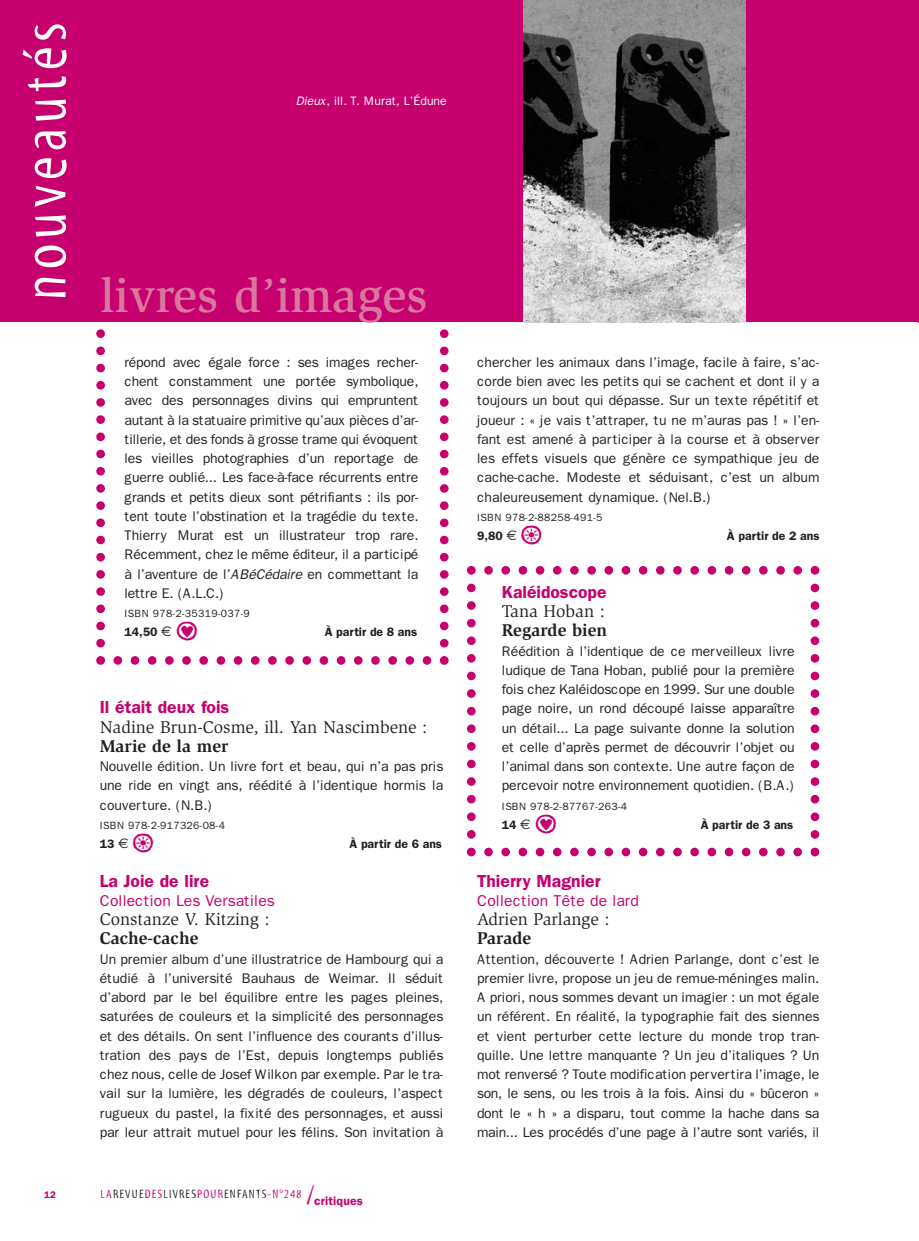
<style>
.page{position:relative;width:919px;height:1241px;background:#fff}
.page>*{position:absolute;margin:0;border:0;box-sizing:border-box;transform-origin:0 0}
.t1{font:63px "Myriad Tilt";letter-spacing:.08em;color:#fff}
.t2{font:500 49px "Slimbach";color:#d9789e}
.t3{font:35px "Ale Signs White LL";color:#c6006f}
.t4{font:17.5px "Slimbach";color:#231f20}
.t5{font:600 17.5px "Franklin Gothic";color:#c6006f}
.t6{font:700 17.5px "Slimbach";color:#231f20}
.t7{font:15.75px "Franklin Gothic";color:#c6006f}
.t8{font:14px/19.2px "Franklin Gothic";letter-spacing:-.005em;color:#231f20;text-align:justify}
.t9{font:600 12.25px "Franklin Gothic";color:#231f20}
.t10{font:12.25px "Myriad Tilt";letter-spacing:.1em;color:#231f20}
.t11{font:12.25px "Franklin Gothic";letter-spacing:-.005em;color:#fff}
.t12{font:10.5px "Franklin Gothic";letter-spacing:.03em;color:#231f20}
.t13{font:600 9.62px "Franklin Gothic";color:#c6006f}
.s1{font-style:italic}
.s2{font-family:"Euro Sans";font-weight:400;font-size:14px}
.s3{color:#c6006f}
.s4{font-size:26.25px;color:#c6006f}
.s5{font-family:"Franklin Gothic";font-weight:600;color:#c6006f}
</style>
<div class="page">
<hr style="left:918px;top:0;width:1px;height:323px;background:#c6006f">
<div style="left:0;top:0;width:919px;height:322px;background:#c6006f"></div>
<img style="left:523px;top:0;width:222px;height:322px">
<svg style="left:96px;top:329px;width:352px;height:336px"></svg>
<svg style="left:467px;top:566px;width:352px;height:290px"></svg>
<h1 class="t1" style="left:22px;top:301px;width:280px;rotate:-90deg">nouveautés</h1>
<p class="t13" style="left:44px;top:1191px;width:13px">12</p>
<p class="t11" style="left:296px;top:97px;width:152px"><span class="s1">Dieux</span>, ill. T. Murat, L’Édune</p>
<h2 class="t2" style="left:100px;top:276px;width:328px">livres d’images</h2>
<p class="t8" style="left:124px;top:354px;width:295px">répond avec égale force : ses images recher&shy;chent constamment une portée symbolique, avec des personnages divins qui empruntent autant à la statuaire primitive qu’aux pièces d’ar&shy;tillerie, et des fonds à grosse trame qui évoquent les vieilles photographies d’un reportage de guerre oublié... Les face-à-face récurrents entre grands et petits dieux sont pétrifiants : ils por&shy;tent toute l’obstination et la tragédie du texte.<br>Thierry Murat est un illustrateur trop rare.<br>Récemment, chez le même éditeur, il a participé à l’aventure de l’<span class="s1">ABéCédaire</span> en commettant la lettre E. (A.L.C.)</p>
<p class="t12" style="left:124px;top:610px;width:127px">ISBN 978-2-35319-037-9</p>
<p class="t9" style="left:124px;top:628px;width:49px">14,50 <span class="s2">€</span></p>
<h3 class="t3" style="left:175px;top:609px;width:24px">B</h3>
<p class="t9" style="left:325px;top:628px;width:94px">À partir de 8 ans</p>
<p class="t5" style="left:100px;top:701px;width:131px">Il était deux fois</p>
<p class="t4" style="left:100px;top:720px;width:329px">Nadine Brun-Cosme, ill. Yan Nascimbene :</p>
<p class="t6" style="left:100px;top:739px;width:130px">Marie de la mer</p>
<p class="t8" style="left:100px;top:758px;width:345px">Nouvelle édition. Un livre fort et beau, qui n’a pas pris une ride en vingt ans, réédité à l’identique hormis la couverture. (N.B.)</p>
<p class="t12" style="left:100px;top:822px;width:127px">ISBN 978-2-917326-08-4</p>
<p class="t9" style="left:100px;top:840px;width:30px">13 <span class="s2">€</span></p>
<h3 class="t3" style="left:132px;top:820px;width:24px">o</h3>
<p class="t9" style="left:349px;top:840px;width:94px">À partir de 6 ans</p>
<p class="t5" style="left:100px;top:875px;width:111px">La Joie de lire</p>
<p class="t7" style="left:100px;top:895px;width:176px">Collection Les Versatiles</p>
<p class="t4" style="left:100px;top:913px;width:171px">Constanze V. Kitzing :</p>
<p class="t6" style="left:100px;top:932px;width:100px">Cache-cache</p>
<p class="t8" style="left:100px;top:950px;width:345px">Un premier album d’une illustratrice de Hambourg qui a étudié à l’université Bauhaus de Weimar. Il séduit d’abord par le bel équilibre entre les pages pleines, saturées de couleurs et la simplicité des personnages et des détails. On sent l’influence des courants d’illus&shy;tration des pays de l’Est, depuis longtemps publiés chez nous, celle de Josef Wilkon par exemple. Par le tra&shy;vail sur la lumière, les dégradés de couleurs, l’aspect rugueux du pastel, la fixité des personnages, et aussi par leur attrait mutuel pour les félins. Son invitation à</p>
<p class="t10" style="left:101px;top:1189px;width:264px"><span class="s3">LA</span>REVUE<span class="s3">DES</span>LIVRES<span class="s3">POUR</span>ENFANTS<span class="s3">-N°248</span> <span class="s4">/</span><span class="s5">critiques</span></p>
<p class="t8" style="left:477px;top:354px;width:344px">chercher les animaux dans l’image, facile à faire, s’ac&shy;corde bien avec les petits qui se cachent et dont il y a toujours un bout qui dépasse. Sur un texte répétitif et joueur : « je vais t’attraper, tu ne m’auras pas ! » l’en&shy;fant est amené à participer à la course et à observer les effets visuels que génère ce sympathique jeu de cache-cache. Modeste et séduisant, c’est un album chaleureusement dynamique. (Nel.B.)</p>
<p class="t12" style="left:477px;top:514px;width:127px">ISBN 978-2-88258-491-5</p>
<p class="t9" style="left:477px;top:532px;width:41px">9,80 <span class="s2">€</span></p>
<h3 class="t3" style="left:520px;top:512px;width:24px">o</h3>
<p class="t9" style="left:727px;top:532px;width:94px">À partir de 2 ans</p>
<p class="t5" style="left:502px;top:586px;width:106px">Kaléidoscope</p>
<p class="t4" style="left:502px;top:605px;width:105px">Tana Hoban :</p>
<p class="t6" style="left:502px;top:624px;width:107px">Regarde bien</p>
<p class="t8" style="left:502px;top:642px;width:294px">Réédition à l’identique de ce merveilleux livre ludique de Tana Hoban, publié pour la première fois chez Kaléidoscope en 1999. Sur une double page noire, un rond découpé laisse apparaître un détail... La page suivante donne la solution et celle d’après permet de découvrir l’objet ou l’animal dans son contexte. Une autre façon de percevoir notre environnement quotidien. (B.A.)</p>
<p class="t12" style="left:502px;top:802px;width:127px">ISBN 978-2-87767-263-4</p>
<p class="t9" style="left:502px;top:821px;width:30px">14 <span class="s2">€</span></p>
<h3 class="t3" style="left:534px;top:801px;width:24px">B</h3>
<p class="t9" style="left:700px;top:821px;width:94px">À partir de 3 ans</p>
<p class="t5" style="left:477px;top:875px;width:125px">Thierry Magnier</p>
<p class="t7" style="left:477px;top:895px;width:163px">Collection Tête de lard</p>
<p class="t4" style="left:477px;top:913px;width:134px">Adrien Parlange :</p>
<p class="t6" style="left:477px;top:932px;width:56px">Parade</p>
<p class="t8" style="left:477px;top:950px;width:344px">Attention, découverte ! Adrien Parlange, dont c’est le premier livre, propose un jeu de remue-méninges malin.<br>A priori, nous sommes devant un imagier : un mot égale un référent. En réalité, la typographie fait des siennes et vient perturber cette lecture du monde trop tran&shy;quille. Une lettre manquante ? Un jeu d’italiques ? Un mot renversé ? Toute modification pervertira l’image, le son, le sens, ou les trois à la fois. Ainsi du « bûceron » dont le « h » a disparu, tout comme la hache dans sa main... Les procédés d’une page à l’autre sont variés, il</p>
</div>
